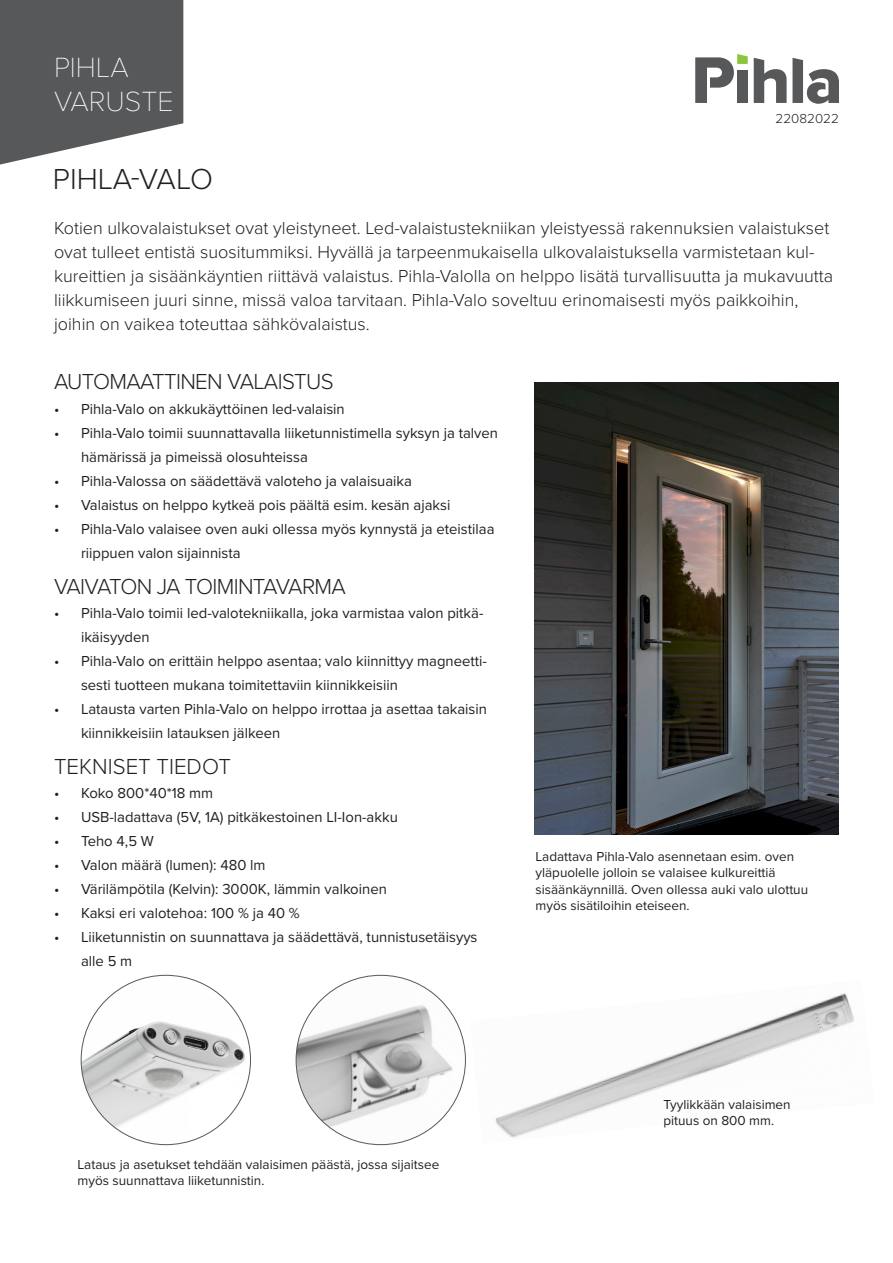
<style>
.page{position:relative;width:893px;height:1263px;background:#fff}
.page>*{position:absolute;margin:0;border:0;box-sizing:border-box;transform-origin:0 0}
.TUOTTEEN_NIMI{font:300 30px "Proxima Nova";color:#231f20}
.ISO_otsikko{font:100 28.8px "Proxima Nova T";color:#fff}
.Otsikko_leipätekstis{font:300 22.5px "Proxima Nova";letter-spacing:-.03em;color:#231f20}
.Leipäteksti{font:300 22.5px "Proxima Nova";color:#231f20}
.Ingressi{font:300 18px/24px "Proxima Nova";color:#231f20}
.t1{font:15px/24px "Proxima Nova";color:#231f20}
.Kuvateksti_9pt_2020{font:13.5px/16.2px "Proxima Nova";color:#231f20}
.t2{font:300 13.5px "Proxima Nova";color:#231f20}
</style>
<div class="page">
<svg style="left:695px;top:54px;width:53px;height:49px"></svg>
<svg style="left:754px;top:58px;width:85px;height:46px"></svg>
<svg style="left:0;top:0;width:183px;height:165px;background:#6c6d6f"></svg>
<img style="left:534px;top:382px;width:305px;height:453px">
<img style="left:495px;top:993px;width:359px;height:145px">
<img style="left:296px;top:975px;width:169px;height:170px;border-radius:85px">
<img style="left:81px;top:975px;width:169px;height:170px;border-radius:85px">
<p class="ISO_otsikko" style="left:54px;top:46px;width:76px">PIHLA</p>
<p class="ISO_otsikko" style="left:54px;top:80px;width:121px">VARUSTE</p>
<p class="t2" style="left:776px;top:108px;width:65px">22082022</p>
<p class="TUOTTEEN_NIMI" style="left:53px;top:157px;width:162px">PIHLA-VALO</p>
<p class="Ingressi" style="left:54px;top:215px;width:781px">Kotien ulkovalaistukset ovat yleistyneet. Led-valaistustekniikan yleistyessä rakennuksien valaistukset ovat tulleet entistä suositummiksi. Hyvällä ja tarpeenmukaisella ulkovalaistuksella varmistetaan kul&shy;kureittien ja sisäänkäyntien riittävä valaistus. Pihla-Valolla on helppo lisätä turvallisuutta ja mukavuutta liikkumiseen juuri sinne, missä valoa tarvitaan. Pihla-Valo soveltuu erinomaisesti myös paikkoihin, joihin on vaikea toteuttaa sähkövalaistus.</p>
<p class="Otsikko_leipätekstis" style="left:54px;top:365px;width:281px">AUTOMAATTINEN VALAISTUS</p>
<p class="t1" style="left:54px;top:396px;width:292px">• Pihla-Valo on akkukäyttöinen led-valaisin</p>
<p class="t1" style="left:81px;top:420px;width:419px;text-indent:-27px">• Pihla-Valo toimii suunnattavalla liiketunnistimella syksyn ja talven hämärissä ja pimeissä olosuhteissa</p>
<p class="t1" style="left:54px;top:468px;width:360px">• Pihla-Valossa on säädettävä valoteho ja valaisuaika</p>
<p class="t1" style="left:54px;top:492px;width:398px">• Valaistus on helppo kytkeä pois päältä esim. kesän ajaksi</p>
<p class="t1" style="left:81px;top:516px;width:415px;text-indent:-27px">• Pihla-Valo valaisee oven auki ollessa myös kynnystä ja eteistilaa riippuen valon sijainnista</p>
<p class="Otsikko_leipätekstis" style="left:54px;top:570px;width:293px">VAIVATON JA TOIMINTAVARMA</p>
<p class="t1" style="left:81px;top:600px;width:404px;text-indent:-27px">• Pihla-Valo toimii led-valotekniikalla, joka varmistaa valon pitkä&shy;ikäisyyden</p>
<p class="t1" style="left:81px;top:648px;width:407px;text-indent:-27px">• Pihla-Valo on erittäin helppo asentaa; valo kiinnittyy magneetti&shy;sesti tuotteen mukana toimitettaviin kiinnikkeisiin</p>
<p class="t1" style="left:81px;top:696px;width:408px;text-indent:-27px">• Latausta varten Pihla-Valo on helppo irrottaa ja asettaa takaisin kiinnikkeisiin latauksen jälkeen</p>
<p class="Leipäteksti" style="left:54px;top:750px;width:178px">TEKNISET TIEDOT</p>
<p class="t1" style="left:54px;top:780px;width:161px">• Koko 800*40*18 mm</p>
<p class="t1" style="left:54px;top:804px;width:345px">• USB-ladattava (5V, 1A) pitkäkestoinen LI-Ion-akku</p>
<p class="t1" style="left:54px;top:828px;width:102px">• Teho 4,5 W</p>
<p class="t1" style="left:54px;top:852px;width:213px">• Valon määrä (lumen): 480 lm</p>
<p class="t1" style="left:54px;top:876px;width:334px">• Värilämpötila (Kelvin): 3000K, lämmin valkoinen</p>
<p class="t1" style="left:54px;top:900px;width:247px">• Kaksi eri valotehoa: 100 % ja 40 %</p>
<p class="t1" style="left:81px;top:924px;width:398px;text-indent:-27px">• Liiketunnistin on suunnattava ja säädettävä, tunnistusetäisyys alle 5 m</p>
<p class="Kuvateksti_9pt_2020" style="left:536px;top:848px;width:274px">Ladattava Pihla-Valo asennetaan esim. oven yläpuolelle jolloin se valaisee kulkureittiä sisäänkäynnillä. Oven ollessa auki valo ulottuu myös sisätiloihin eteiseen.</p>
<p class="Kuvateksti_9pt_2020" style="left:78px;top:1155px;width:363px">Lataus ja asetukset tehdään valaisimen päästä, jossa sijaitsee myös suunnattava liiketunnistin.</p>
<p class="Kuvateksti_9pt_2020" style="left:663px;top:1095px;width:129px">Tyylikkään valaisimen pituus on 800 mm.</p>
</div>
